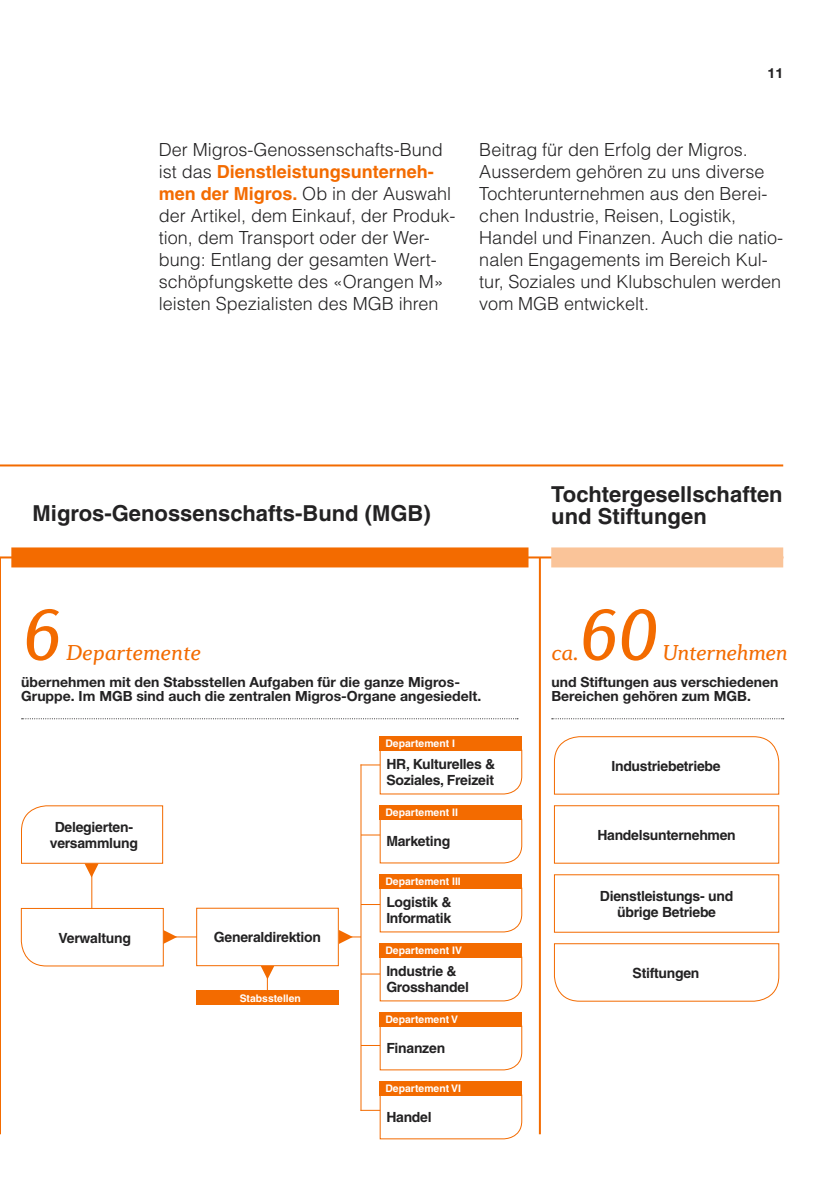
<style>
.page{position:relative;width:840px;height:1191px;background:#fff}
.page>*{position:absolute;margin:0;border:0;box-sizing:border-box;transform-origin:0 0}
.t1{font:italic 76px "Diverda Serif LT Std";color:#f36b00}
.t2{font:700 22px/22px "Helvetica";color:#232223}
.t3{font:italic 22px "Diverda Serif LT Std";letter-spacing:-.005em;color:#f36b00}
.t4{font:300 18px/22px "Helvetica";color:#232223}
.t5{font:700 14px/16px "Helvetica";letter-spacing:-.02em;color:#232223}
.t6{font:700 14px/14px "Helvetica Neue LT Std";color:#232223}
.t7{font:700 10.4px "Helvetica";color:#fff}
.s1{font-weight:700;color:#f36b00}
</style>
<div class="page">
<hr style="left:0;top:556px;width:782px;height:2px;background:#f36b00">
<hr style="left:0;top:464px;width:782px;height:2px;background:#f36b00">
<hr style="left:0;top:558px;width:1px;height:576px;background:#f36b00">
<hr style="left:538px;top:558px;width:2px;height:576px;background:#f36b00">
<div style="left:11px;top:547px;width:517px;height:20px;background:#f36b00"></div>
<div style="left:551px;top:547px;width:231px;height:20px;background:#fac499"></div>
<svg style="left:22px;top:718px;width:495px;height:1px"></svg>
<svg style="left:551px;top:718px;width:232px;height:1px"></svg>
<hr style="left:360px;top:764px;width:1px;height:346px;background:#f36b00">
<svg style="left:361px;top:1025px;width:161px;height:45px"></svg>
<div style="left:379px;top:1012px;width:143px;height:14px;background:#f36b00"></div>
<svg style="left:361px;top:818px;width:161px;height:46px"></svg>
<div style="left:379px;top:805px;width:143px;height:14px;background:#f36b00"></div>
<div style="left:379px;top:874px;width:143px;height:14px;background:#f36b00"></div>
<svg style="left:361px;top:956px;width:161px;height:46px"></svg>
<div style="left:379px;top:943px;width:143px;height:14px;background:#f36b00"></div>
<svg style="left:360px;top:1094px;width:162px;height:45px"></svg>
<div style="left:379px;top:1081px;width:143px;height:14px;background:#f36b00"></div>
<svg style="left:360px;top:750px;width:162px;height:45px"></svg>
<div style="left:379px;top:736px;width:143px;height:14px;background:#f36b00"></div>
<svg style="left:21px;top:805px;width:142px;height:72px"></svg>
<hr style="left:171px;top:936px;width:33px;height:1px;background:#f36b00">
<svg style="left:338px;top:887px;width:184px;height:57px"></svg>
<hr style="left:91px;top:873px;width:1px;height:44px;background:#f36b00">
<svg style="left:260px;top:966px;width:14px;height:24px"></svg>
<div style="left:196px;top:908px;width:142px;height:57px;background:#fff"></div>
<div style="left:196px;top:907px;width:142px;height:59px;border:1px solid #f36b00"></div>
<svg style="left:20px;top:907px;width:157px;height:60px"></svg>
<div style="left:196px;top:990px;width:142px;height:14px;background:#f36b00"></div>
<svg style="left:553px;top:736px;width:226px;height:59px"></svg>
<svg style="left:553px;top:943px;width:226px;height:59px"></svg>
<p class="t6" style="left:767px;top:66px;width:17px">11</p>
<p class="t4" style="left:159px;top:138px;width:298px">Der Migros-Genossenschafts-Bund ist das <span class="s1">Dienstleistungsunterneh&shy;men der Migros.</span> Ob in der Auswahl der Artikel, dem Einkauf, der Produk&shy;tion, dem Transport oder der Wer&shy;bung: Entlang der gesamten Wert&shy;schöpfungskette des «Orangen M» leisten Spezialisten des MGB ihren</p>
<p class="t4" style="left:479px;top:138px;width:305px">Beitrag für den Erfolg der Migros.<br>Ausserdem gehören zu uns diverse Tochterunternehmen aus den Berei&shy;chen Industrie, Reisen, Logistik, Handel und Finanzen. Auch die natio&shy;nalen Engagements im Bereich Kul&shy;tur, Soziales und Klubschulen werden vom MGB entwickelt.</p>
<p class="t2" style="left:33px;top:502px;width:399px">Migros-Genossenschafts-Bund (MGB)</p>
<h1 class="t1" style="left:21px;top:587px;width:42px">6</h1>
<p class="t3" style="left:66px;top:638px;width:136px">Departemente</p>
<p class="t6" style="left:21px;top:674px;width:461px">übernehmen mit den Stabsstellen Aufgaben für die ganze Migros-<br>Gruppe. Im MGB sind auch die zentralen Migros-Organe angesiedelt.</p>
<p class="t7" style="left:385px;top:737px;width:71px">Departement I</p>
<p class="t5" style="left:386px;top:756px;width:110px">HR, Kulturelles &amp;<br>Soziales, Freizeit</p>
<p class="t5" style="left:50px;top:819px;width:90px;text-align:center">Delegierten&shy;versammlung</p>
<p class="t5" style="left:59px;top:929px;width:74px">Verwaltung</p>
<p class="t5" style="left:214px;top:929px;width:109px">Generaldirektion</p>
<p class="t7" style="left:239px;top:991px;width:63px">Stabsstellen</p>
<p class="t7" style="left:385px;top:806px;width:74px">Departement II</p>
<p class="t5" style="left:386px;top:833px;width:65px">Marketing</p>
<p class="t7" style="left:385px;top:875px;width:77px">Departement III</p>
<p class="t5" style="left:386px;top:894px;width:67px">Logistik &amp;<br>Informatik</p>
<p class="t7" style="left:385px;top:944px;width:78px">Departement IV</p>
<p class="t5" style="left:386px;top:963px;width:84px">Industrie &amp;<br>Grosshandel</p>
<p class="t7" style="left:385px;top:1013px;width:74px">Departement V</p>
<p class="t5" style="left:386px;top:1040px;width:60px">Finanzen</p>
<p class="t7" style="left:385px;top:1082px;width:77px">Departement VI</p>
<p class="t5" style="left:386px;top:1109px;width:47px">Handel</p>
<p class="t2" style="left:551px;top:483px;width:233px">Tochtergesellschaften und Stiftungen</p>
<h1 class="t1" style="left:577px;top:587px;width:82px">60</h1>
<p class="t3" style="left:662px;top:638px;width:127px">Unternehmen</p>
<p class="t6" style="left:551px;top:674px;width:228px">und Stiftungen aus verschiedenen<br>Bereichen gehören zum MGB.</p>
<p class="t3" style="left:551px;top:638px;width:28px">ca.</p>
<p class="t5" style="left:611px;top:757px;width:111px">Industriebetriebe</p>
<p class="t5" style="left:597px;top:826px;width:140px">Handelsunternehmen</p>
<p class="t5" style="left:599px;top:887px;width:135px;text-align:center">Dienstleistungs- und übrige Betriebe</p>
<p class="t5" style="left:632px;top:964px;width:68px">Stiftungen</p>
</div>
